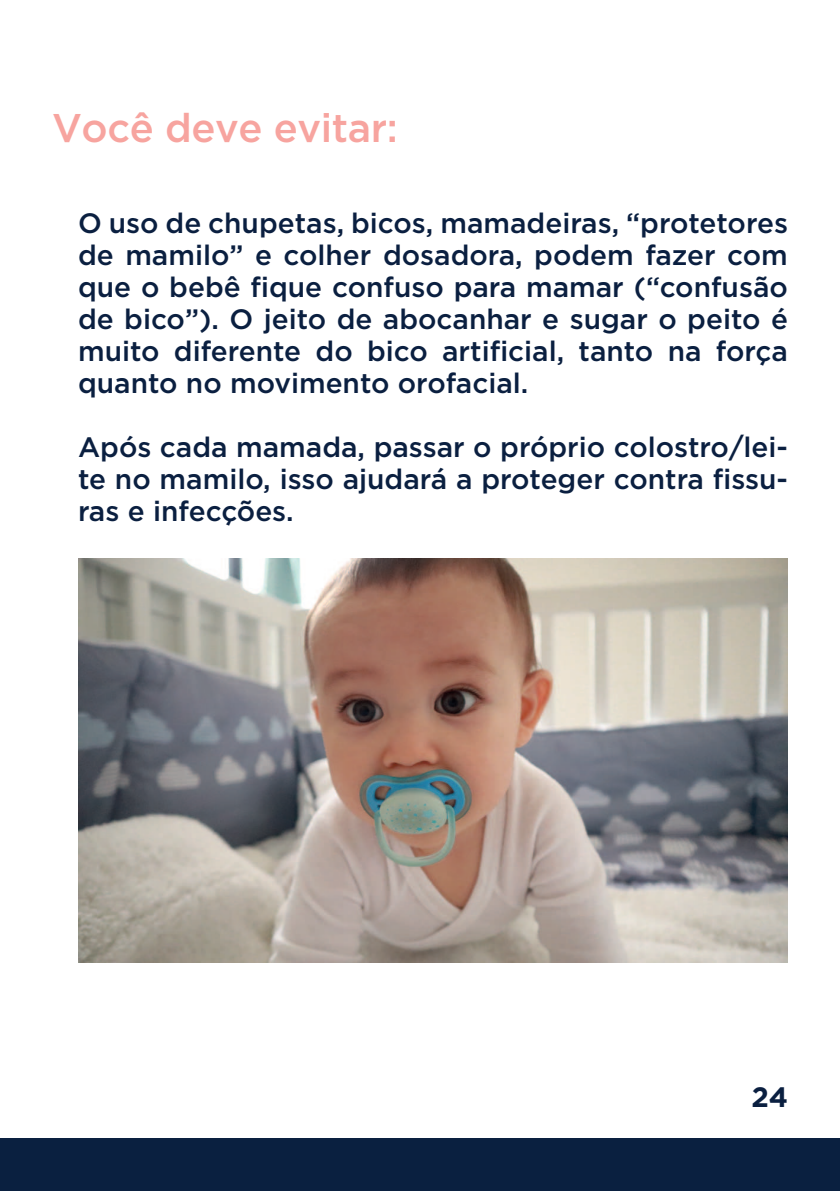
<style>
.page{position:relative;width:840px;height:1191px;background:#fff}
.page>*{position:absolute;margin:0;border:0;box-sizing:border-box;transform-origin:0 0}
.t1{font:500 40px "Gotham";letter-spacing:-.01em;color:#f7a49f}
.t2{font:500 28px/32px "Gotham";color:#0a1f40;text-align:justify}
.t3{font:700 28px "Gotham Pro";color:#0a1f40}
</style>
<div class="page">
<div style="left:0;top:1138px;width:839px;height:53px;background:#0a2040"></div>
<img style="left:78px;top:558px;width:709px;height:404px">
<h1 class="t1" style="left:52px;top:106px;width:347px">Você deve evitar:</h1>
<p class="t2" style="left:78px;top:207px;width:711px">O uso de chupetas, bicos, mamadeiras, “protetores de mamilo” e colher dosadora, podem fazer com que o bebê fique confuso para mamar (“confusão de bico”). O jeito de abocanhar e sugar o peito é muito diferente do bico artificial, tanto na força quanto no movimento orofacial.</p>
<p class="t2" style="left:78px;top:431px;width:711px">Após cada mamada, passar o próprio colostro/lei&shy;te no mamilo, isso ajudará a proteger contra fissu&shy;ras e infecções.</p>
<p class="t3" style="left:751px;top:1085px;width:38px">24</p>
</div>
